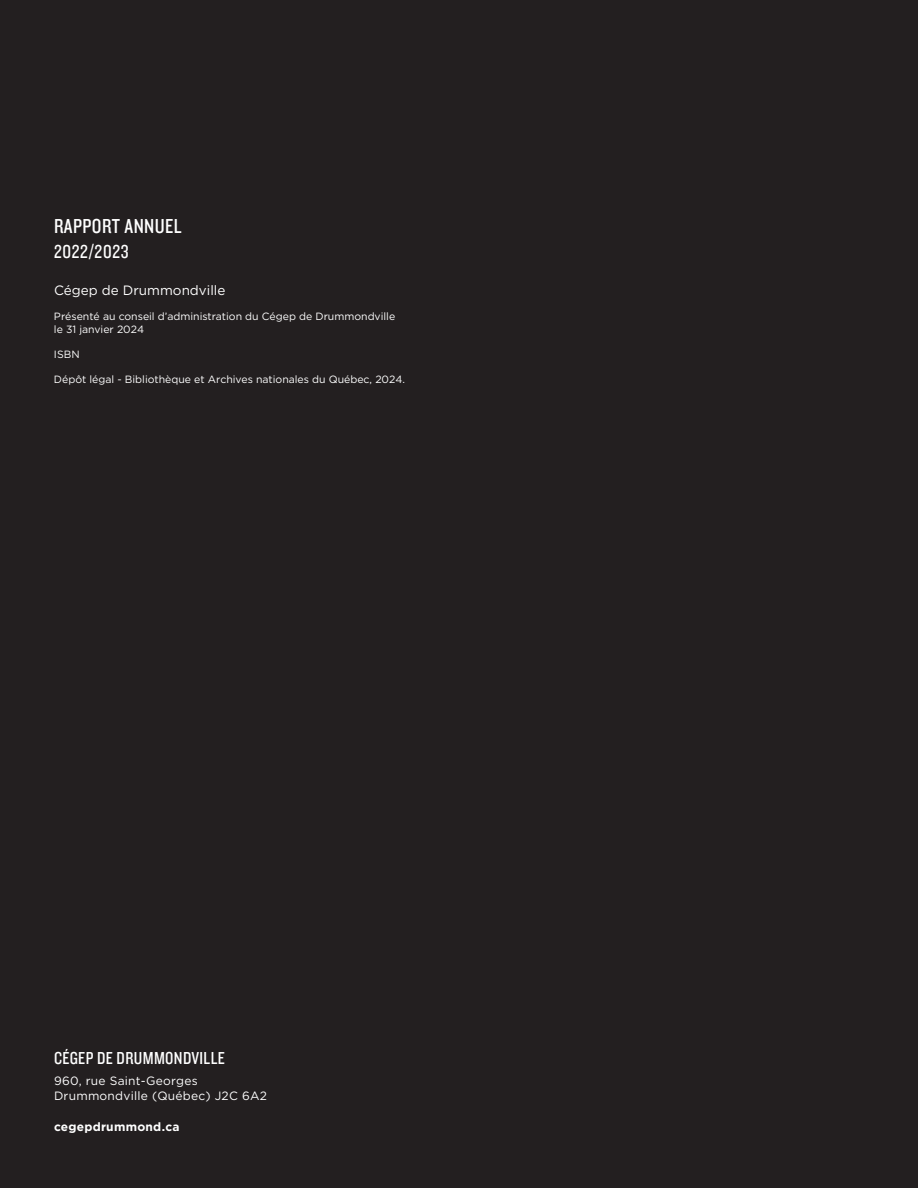
<style>
.page{position:relative;width:918px;height:1188px;background:#231f20}
.page>*{position:absolute;margin:0;border:0;box-sizing:border-box;transform-origin:0 0}
.sous-titre{font:21px "Knockout 29 Junior Ltweight";letter-spacing:.02em;color:#fff}
.sous-titre-2{font:19.5px "Knockout 29 Junior Ltweight";letter-spacing:.04em;color:#fff}
.t1{font:18px "Knockout 29 Junior Ltweight";letter-spacing:.02em;color:#fff}
.texte_courant{font:13.5px "Gotham HTF";color:#fff}
.t2{font:12px/14.4px "Gotham HTF";letter-spacing:.02em;color:#fff}
.t3{font:700 12px "Gotham HTF";letter-spacing:.02em;color:#fff}
.texte_courant-2{font:10.5px/12.6px "Gotham HTF";color:#fff}
</style>
<div class="page">
<p class="sous-titre" style="left:54px;top:212px;width:129px">RAPPORT ANNUEL</p>
<p class="sous-titre-2" style="left:54px;top:239px;width:76px">2022/2023</p>
<p class="texte_courant" style="left:54px;top:283px;width:173px">Cégep de Drummondville</p>
<p class="texte_courant-2" style="left:54px;top:310px;width:343px">Présenté au conseil d’administration du Cégep de Drummondville le 31 janvier 2024</p>
<p class="texte_courant-2" style="left:54px;top:348px;width:27px">ISBN</p>
<p class="texte_courant-2" style="left:54px;top:373px;width:353px">Dépôt légal - Bibliothèque et Archives nationales du Québec, 2024.</p>
<p class="t1" style="left:54px;top:1047px;width:172px">CÉGEP DE DRUMMONDVILLE</p>
<p class="t2" style="left:54px;top:1074px;width:214px">960, rue Saint-Georges<br>Drummondville (Québec) J2C 6A2</p>
<p class="t3" style="left:54px;top:1120px;width:127px">cegepdrummond.ca</p>
</div>
